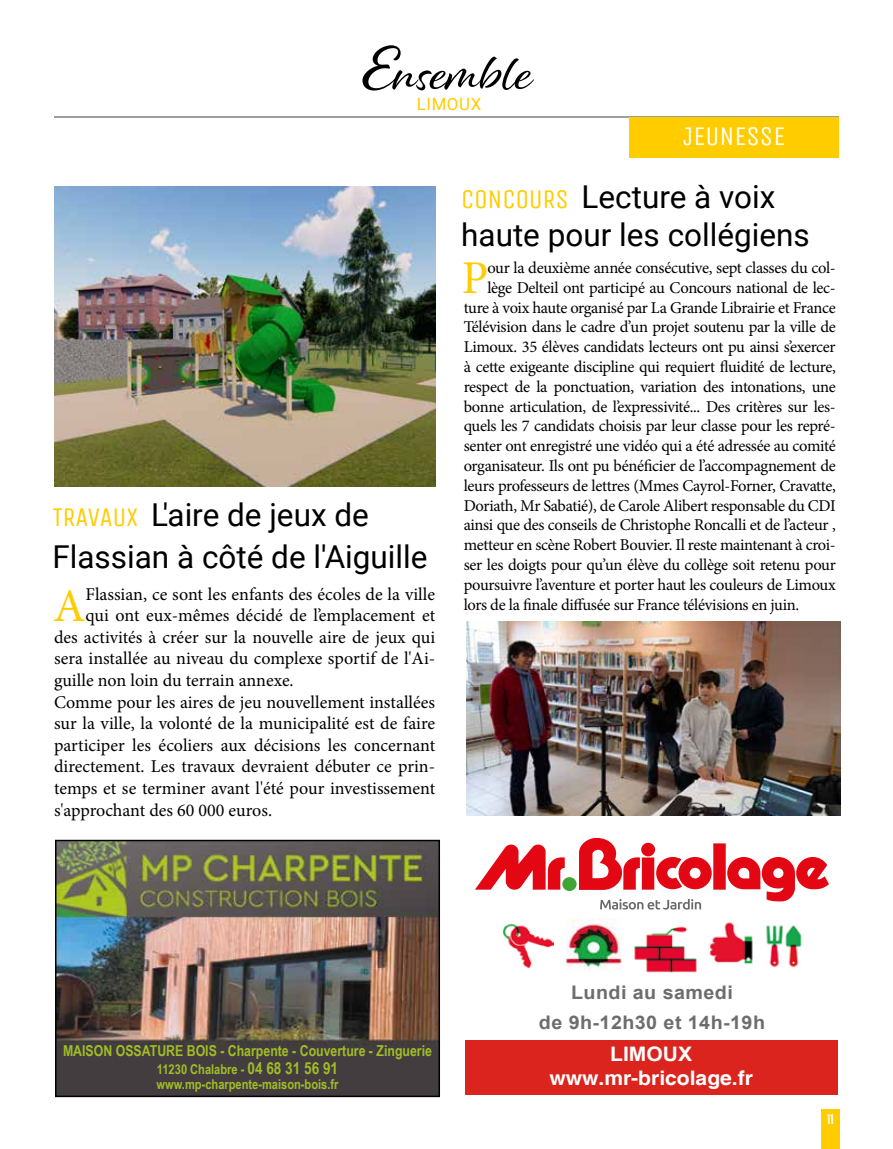
<style>
.page{position:relative;width:893px;height:1149px;background:#fff}
.page>*{position:absolute;margin:0;border:0;box-sizing:border-box;transform-origin:0 0}
.t1{font:54.45px "Alisha";color:#000}
.t2{font:46.95px "Minion Pro";color:#fc0}
.t3{font:31.5px/42px "Roboto";color:#000}
.t4{font:27px "Unica One";color:#fff}
.t5{font:700 19.95px "Helvetica";color:#fff;scale:1.05 1}
.t6{font:700 19.95px "Arial";color:#fff;scale:1.05 1}
.t7{font:700 18.75px/29.4px "Arial";letter-spacing:.02em;color:#6e6d6d;text-align:center;scale:1.05 1}
.t8{font:18px "Minion Pro";color:#000}
.t9{font:16.8px "Roboto";letter-spacing:.035em;color:#fc0}
.t10{font:16.5px/19.8px "Minion Pro";letter-spacing:-.02em;color:#000;text-align:right}
.t11{font:700 15px "Arial Narrow";color:#a1bd26}
.t12{font:700 15px "Acumin Pro Extra Cond";color:#fff}
.t13{font:700 13.5px/15px "Arial Narrow";color:#a1bd26}
.s1{font-size:64.5px}
.s2{font-family:"Unica One";font-size:27px;color:#fc0}
.s3{font-size:16.5px}
</style>
<div class="page">
<hr style="left:54px;top:116px;width:785px;height:1px;background:#9d9d9c">
<div style="left:821px;top:1109px;width:19px;height:39px;background:#fc0"></div>
<div style="left:629px;top:117px;width:209px;height:41px;background:#fc0"></div>
<img style="left:54px;top:186px;width:381px;height:300px">
<div style="left:466px;top:1039px;width:372px;height:55px;background:#dc241e"></div>
<img style="left:503px;top:923px;width:51px;height:46px">
<img style="left:566px;top:918px;width:56px;height:52px">
<img style="left:766px;top:925px;width:35px;height:43px">
<img style="left:709px;top:922px;width:43px;height:43px">
<img style="left:634px;top:926px;width:62px;height:46px">
<svg style="left:475px;top:844px;width:90px;height:45px"></svg>
<div style="left:562px;top:876px;width:15px;height:14px;background:#3fa535;border-radius:50%"></div>
<div style="left:641px;top:842px;width:14px;height:14px;background:#e30613;border-radius:50%"></div>
<div style="left:642px;top:857px;width:12px;height:32px;background:#e30613"></div>
<div style="left:713px;top:843px;width:13px;height:46px;background:#e30613"></div>
<svg style="left:656px;top:857px;width:56px;height:32px"></svg>
<svg style="left:579px;top:838px;width:61px;height:51px"></svg>
<svg style="left:727px;top:857px;width:102px;height:44px"></svg>
<svg style="left:600px;top:898px;width:101px;height:11px"></svg>
<img style="left:58px;top:842px;width:379px;height:251px">
<div style="left:55px;top:839px;width:385px;height:257px;border:2px solid #000"></div>
<img style="left:467px;top:621px;width:373px;height:194px">
<h1 class="t1" style="left:361px;top:39px;width:173px"><span class="s1">E</span>nsemble</h1>
<p class="t9" style="left:417px;top:93px;width:66px">LIMOUX</p>
<h3 class="t4" style="left:683px;top:120px;width:104px">JEUNESSE</h3>
<h3 class="t3" style="left:461px;top:176px;width:350px;line-height:37.8px"><span class="s2">CONCOURS</span> Lecture à voix haute pour les collégiens</h3>
<h2 class="t2" style="left:462px;top:246px;width:28px">P</h2>
<p class="t10" style="left:464px;top:258px;width:374px">our la deuxième année consécutive, sept classes du col&shy;lège Delteil ont participé au Concours national de lec&shy;ture à voix haute organisé par La Grande Librairie et France Télévision dans le cadre d’un projet soutenu par la ville de Limoux. 35 élèves candidats lecteurs ont pu ainsi s’exercer à cette exigeante discipline qui requiert fluidité de lecture, respect de la ponctuation, variation des intonations, une bonne articulation, de l’expressivité... Des critères sur les&shy;quels les 7 candidats choisis par leur classe pour les repré&shy;senter ont enregistré une vidéo qui a été adressée au comité organisateur. Ils ont pu bénéficier de l’accompagnement de leurs professeurs de lettres (Mmes Cayrol-Forner, Cravatte, Doriath, Mr Sabatié), de Carole Alibert responsable du CDI ainsi que des conseils de Christophe Roncalli et de l’acteur , metteur en scène Robert Bouvier. Il reste maintenant à croi&shy;ser les doigts pour qu’un élève du collège soit retenu pour poursuivre l’aventure et porter haut les couleurs de Limoux</p>
<h3 class="t3" style="left:52px;top:492px;width:377px"><span class="s2">TRAVAUX</span> L'aire de jeux de<br>Flassian à côté de l'Aiguille</h3>
<p class="t8" style="left:86px;top:581px;width:351px">Flassian, ce sont les enfants des écoles de la ville</p>
<p class="t8" style="left:86px;top:603px;width:351px">qui ont eux-mêmes décidé de l’emplacement et</p>
<p class="t8" style="left:54px;top:624px;width:383px">des activités à créer sur la nouvelle aire de jeux qui</p>
<p class="t8" style="left:54px;top:646px;width:383px">sera installée au niveau du complexe sportif de l'Ai-</p>
<p class="t8" style="left:54px;top:668px;width:241px">guille non loin du terrain annexe.</p>
<p class="t8" style="left:54px;top:689px;width:383px">Comme pour les aires de jeu nouvellement installées</p>
<p class="t8" style="left:54px;top:711px;width:383px">sur la ville, la volonté de la municipalité est de faire</p>
<p class="t8" style="left:54px;top:732px;width:383px">participer les écoliers aux décisions les concernant</p>
<p class="t8" style="left:54px;top:754px;width:383px">directement. Les travaux devraient débuter ce prin-</p>
<p class="t8" style="left:54px;top:776px;width:383px">temps et se terminer avant l'été pour investissement</p>
<p class="t8" style="left:54px;top:797px;width:220px">s'approchant des 60 000 euros.</p>
<h2 class="t2" style="left:53px;top:574px;width:34px">A</h2>
<p class="t10" style="left:464px;top:594px;width:337px">lors de la finale diffusée sur France télévisions en juin.</p>
<p class="t11" style="left:63px;top:1038px;width:370px">MAISON OSSATURE BOIS - Charpente - Couverture - Zinguerie</p>
<p class="t13" style="left:156px;top:1060px;width:184px">11230 Chalabre - <span class="s3">04 68 31 56 91 </span>www.mp-charpente-maison-bois.fr</p>
<p class="t7" style="left:539px;top:978px;width:217px">Lundi au samedi<br>de 9h-12h30 et 14h-19h</p>
<p class="t6" style="left:610px;top:1040px;width:79px">LIMOUX</p>
<p class="t5" style="left:549px;top:1065px;width:195px">www.mr-bricolage.fr</p>
<p class="t12" style="left:827px;top:1109px;width:8px">11</p>
</div>
